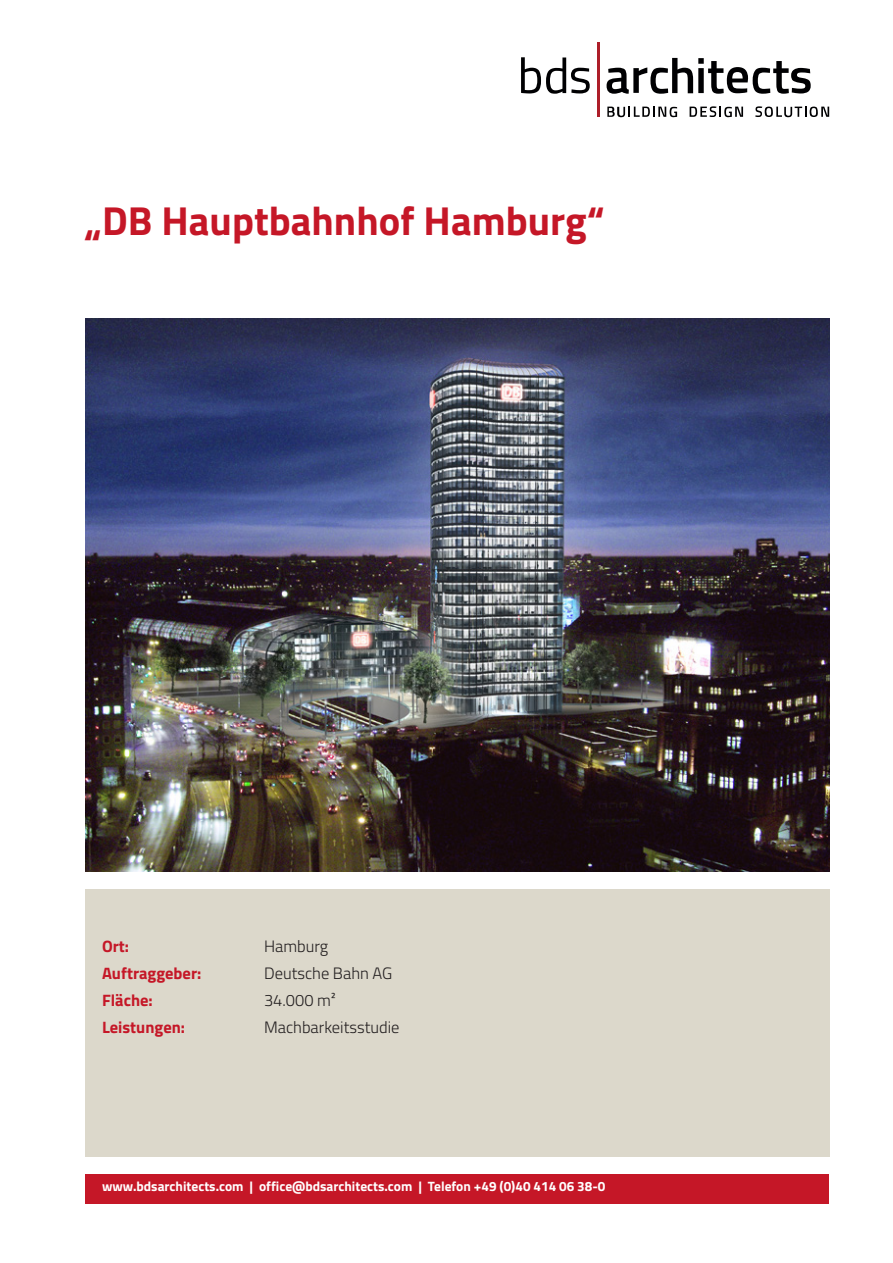
<style>
.page{position:relative;width:893px;height:1263px;background:#fff}
.page>*{position:absolute;margin:0;border:0;box-sizing:border-box;transform-origin:0 0}
.t1{font:700 40.5px "Titillium";color:#c51727}
.t2{font:300 16.5px "Titillium";color:#231f20}
.t3{font:700 16.5px "Titillium";color:#c51727}
.t4{font:700 13.5px "Titillium";color:#fff}
</style>
<div class="page">
<div style="left:85px;top:1174px;width:743px;height:29px;background:#c51727"></div>
<svg style="left:607px;top:107px;width:70px;height:10px"></svg>
<svg style="left:690px;top:106px;width:53px;height:11px"></svg>
<svg style="left:755px;top:106px;width:74px;height:11px"></svg>
<svg style="left:521px;top:57px;width:69px;height:37px"></svg>
<svg style="left:607px;top:58px;width:204px;height:36px"></svg>
<hr style="left:597px;top:43px;width:2px;height:74px;background:#ad1e29">
<div style="left:85px;top:889px;width:744px;height:268px;background:#dcd8cb"></div>
<img style="left:85px;top:319px;width:744px;height:553px">
<h1 class="t1" style="left:85px;top:189px;width:521px">„DB Hauptbahnhof Hamburg“</h1>
<p class="t3" style="left:102px;top:934px;width:29px">Ort:</p>
<p class="t2" style="left:264px;top:934px;width:66px">Hamburg</p>
<p class="t3" style="left:102px;top:961px;width:101px">Auftraggeber:</p>
<p class="t2" style="left:264px;top:961px;width:130px">Deutsche Bahn AG</p>
<p class="t3" style="left:102px;top:988px;width:52px">Fläche:</p>
<p class="t2" style="left:264px;top:988px;width:73px">34.000 m²</p>
<p class="t3" style="left:102px;top:1015px;width:85px">Leistungen:</p>
<p class="t2" style="left:264px;top:1015px;width:137px">Machbarkeitsstudie</p>
<p class="t4" style="left:102px;top:1176px;width:505px">www.bdsarchitects.com | office@bdsarchitects.com | Telefon +49 (0)40 414 06 38-0</p>
</div>
